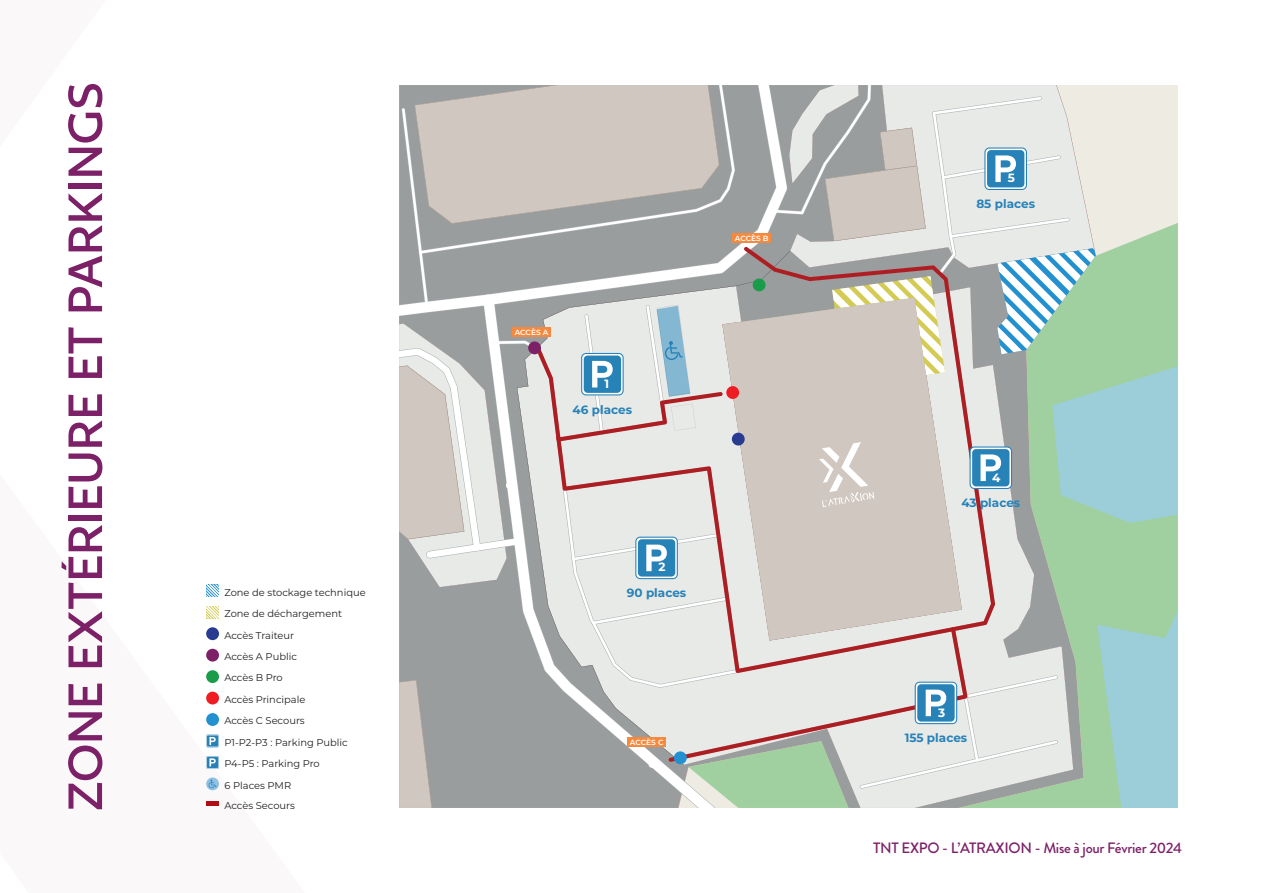
<style>
.page{position:relative;width:1263px;height:893px;background:#fff}
.page>*{position:absolute;margin:0;border:0;box-sizing:border-box;transform-origin:0 0}
.t1{font:500 56.55px "Author";color:#7c2068}
.t2{font:500 15px "Brandon Grotesque";letter-spacing:-.02em;color:#7c2068}
.t3{font:700 12px "Montserrat";color:#2782b8}
.t4{font:700 12px "Montserrat";color:#fff}
.t5{font:9.9px/21.5px "Montserrat";color:#231f20}
.t6{font:600 7.5px "Montserrat";letter-spacing:-.005em;color:#fff}
</style>
<div class="page">
<svg style="left:206px;top:584px;width:13px;height:13px"></svg>
<svg style="left:206px;top:606px;width:13px;height:13px"></svg>
<svg style="left:206px;top:734px;width:13px;height:13px"></svg>
<svg style="left:206px;top:756px;width:13px;height:13px"></svg>
<div style="left:206px;top:649px;width:13px;height:13px;background:#7c2068;border-radius:50%"></div>
<div style="left:206px;top:670px;width:13px;height:13px;background:#1b9c4a;border-radius:50%"></div>
<div style="left:206px;top:692px;width:13px;height:12px;background:#ee1d23;border-radius:50%"></div>
<div style="left:206px;top:713px;width:13px;height:13px;background:#2390cf;border-radius:50%"></div>
<svg style="left:206px;top:777px;width:13px;height:13px"></svg>
<hr style="left:206px;top:802px;width:13px;height:4px;background:#b00d15">
<svg style="left:399px;top:85px;width:779px;height:723px;background:#c3c9c4"></svg>
<svg style="left:209px;top:780px;width:8px;height:8px"></svg>
<div style="left:206px;top:627px;width:13px;height:13px;background:#283b90;border-radius:50%"></div>
<h1 class="t1" style="left:56px;top:811px;width:730px;rotate:-90deg">ZONE EXTÉRIEURE ET PARKINGS</h1>
<p class="t5" style="left:224px;top:581px;width:143px">Zone de stockage technique<br>Zone de déchargement<br>Accès Traiteur</p>
<p class="t5" style="left:224px;top:645px;width:82px">Accès A Public<br>Accès B Pro<br>Accès Principale<br>Accès C Secours</p>
<p class="t5" style="left:224px;top:731px;width:125px">P1-P2-P3 : Parking Public<br>P4-P5 : Parking Pro</p>
<p class="t5" style="left:224px;top:775px;width:72px;line-height:19.8px">6 Places PMR<br>Accès Secours</p>
<p class="t6" style="left:515px;top:327px;width:35px">ACCÈS A</p>
<p class="t4" style="left:604px;top:375px;width:6px">1</p>
<p class="t3" style="left:573px;top:401px;width:61px">46 places</p>
<p class="t6" style="left:735px;top:233px;width:35px">ACCÈS B</p>
<p class="t4" style="left:659px;top:558px;width:9px">2</p>
<p class="t3" style="left:627px;top:584px;width:61px">90 places</p>
<p class="t6" style="left:630px;top:737px;width:35px">ACCÈS C</p>
<p class="t4" style="left:1008px;top:169px;width:9px">5</p>
<p class="t3" style="left:976px;top:195px;width:60px">85 places</p>
<p class="t4" style="left:992px;top:469px;width:10px">4</p>
<p class="t3" style="left:961px;top:494px;width:61px">43 places</p>
<p class="t4" style="left:938px;top:704px;width:9px">3</p>
<p class="t3" style="left:905px;top:729px;width:64px">155 places</p>
<h2 class="t2" style="left:873px;top:838px;width:311px">TNT EXPO - L’ATRAXION - Mise à jour Février 2024</h2>
</div>
